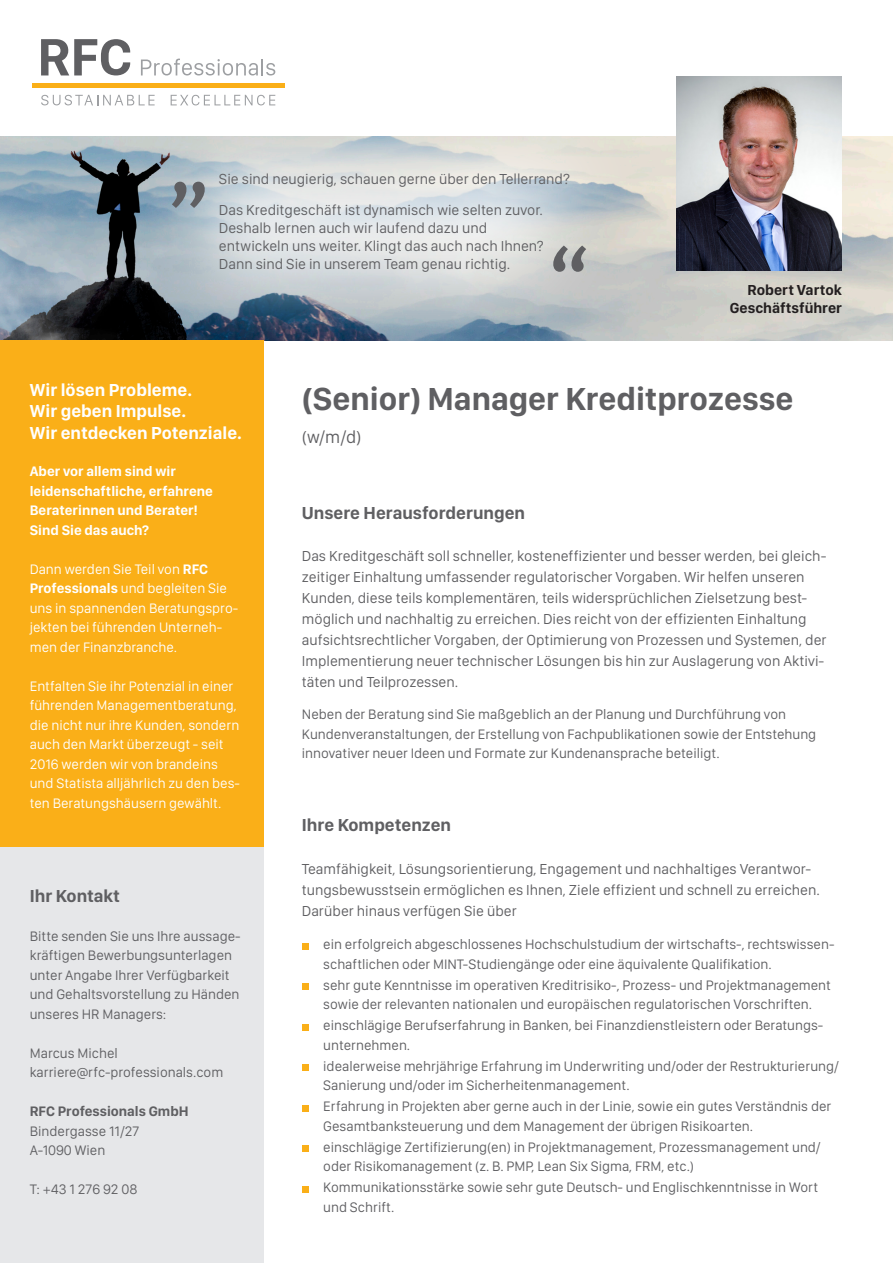
<style>
.page{position:relative;width:893px;height:1263px;background:#fff}
.page>*{position:absolute;margin:0;border:0;box-sizing:border-box;transform-origin:0 0}
.t1{font:600 90px "The Sans B6";color:#5f5f62}
.t2{font:700 33px "San Francisco Display";color:#5f5f62}
.t3{font:700 18px/21.6px "San Francisco Display";color:#fff}
.Grundtext{font:700 18px "San Francisco Display";color:#5f5f62}
.t4{font:18px "San Francisco Display";color:#5f5f62}
.t5{font:15px/21px "San Francisco Display";color:#5f5f62}
.t6{font:700 15px "San Francisco Display";color:#231f20}
.Grundtext-2{font:14.25px/19.5px "San Francisco Display";color:#5f5f62}
.t7{font:14.25px/19.5px "San Francisco Display";color:#fff}
.t8{font:700 14.25px/19.5px "San Francisco Display";color:#fff}
.Grundtext-3{font:700 14.25px "San Francisco Display";color:#5f5f62}
.s1{font-weight:700}
</style>
<div class="page">
<img style="left:0;top:136px;width:893px;height:204px">
<img style="left:676px;top:77px;width:166px;height:194px">
<div style="left:140px;top:95px;width:505px;height:255px;background:#fff;opacity:.75"></div>
<div style="left:0;top:9px;width:310px;height:127px;background:#fff"></div>
<svg style="left:41px;top:95px;width:114px;height:10px"></svg>
<svg style="left:171px;top:95px;width:104px;height:10px"></svg>
<hr style="left:32px;top:83px;width:252px;height:4px;background:#faaf18">
<svg style="left:41px;top:39px;width:89px;height:36px"></svg>
<svg style="left:141px;top:59px;width:134px;height:16px"></svg>
<div style="left:0;top:846px;width:264px;height:417px;background:#e6e7e9"></div>
<div style="left:0;top:340px;width:264px;height:506px;background:#faaf18"></div>
<svg style="left:302px;top:943px;width:6px;height:6px"></svg>
<div style="left:302px;top:983px;width:6px;height:7px;background:#faaf18"></div>
<svg style="left:302px;top:1024px;width:6px;height:6px"></svg>
<div style="left:302px;top:1064px;width:6px;height:7px;background:#faaf18"></div>
<svg style="left:302px;top:1105px;width:6px;height:6px"></svg>
<div style="left:302px;top:1145px;width:6px;height:7px;background:#faaf18"></div>
<svg style="left:302px;top:1186px;width:6px;height:6px"></svg>
<p class="t1" style="left:168px;top:116px;width:43px">„</p>
<p class="t5" style="left:219px;top:169px;width:352px">Sie sind neugierig, schauen gerne über den Tellerrand?</p>
<p class="t5" style="left:219px;top:201px;width:326px;line-height:18px">Das Kreditgeschäft ist dynamisch wie selten zuvor.<br>Deshalb lernen auch wir laufend dazu und entwickeln uns weiter. Klingt das auch nach Ihnen?</p>
<p class="t5" style="left:219px;top:253px;width:293px">Dann sind Sie in unserem Team genau richtig.</p>
<p class="t1" style="left:549px;top:236px;width:43px">“</p>
<p class="t6" style="left:747px;top:281px;width:96px">Robert Vartok</p>
<p class="t6" style="left:730px;top:299px;width:114px">Geschäftsführer</p>
<p class="t3" style="left:30px;top:379px;width:164px">Wir lösen Probleme.<br>Wir geben Impulse.</p>
<p class="t3" style="left:30px;top:422px;width:214px">Wir entdecken Potenziale.</p>
<p class="t8" style="left:30px;top:462px;width:185px">Aber vor allem sind wir leidenschaftliche, erfahrene<br>Beraterinnen und Berater!<br>Sind Sie das auch?</p>
<p class="t7" style="left:30px;top:559px;width:210px">Dann werden Sie Teil von <span class="s1">RFC<br>Professionals</span> und begleiten Sie uns in spannenden Beratungspro&shy;jekten bei führenden Unterneh&shy;men der Finanzbranche.</p>
<p class="t7" style="left:30px;top:676px;width:212px">Entfalten Sie ihr Potenzial in einer führenden Managementberatung, die nicht nur ihre Kunden, sondern auch den Markt überzeugt - seit 2016 werden wir von brandeins und Statista alljährlich zu den bes&shy;ten Beratungshäusern gewählt.</p>
<p class="Grundtext" style="left:30px;top:884px;width:92px">Ihr Kontakt</p>
<p class="Grundtext-2" style="left:30px;top:926px;width:212px">Bitte senden Sie uns Ihre aussage&shy;kräftigen Bewerbungsunterlagen unter Angabe Ihrer Verfügbarkeit und Gehaltsvorstellung zu Händen unseres HR Managers:</p>
<p class="Grundtext-2" style="left:30px;top:1043px;width:90px">Marcus Michel</p>
<p class="Grundtext-2" style="left:30px;top:1062px;width:195px">karriere@rfc-professionals.com</p>
<p class="Grundtext-3" style="left:30px;top:1103px;width:160px">RFC Professionals GmbH</p>
<p class="Grundtext-2" style="left:30px;top:1121px;width:111px">Bindergasse 11/27</p>
<p class="Grundtext-2" style="left:30px;top:1140px;width:77px">A-1090 Wien</p>
<p class="Grundtext-2" style="left:30px;top:1179px;width:109px">T: +43 1 276 92 08</p>
<p class="t2" style="left:302px;top:378px;width:493px">(Senior) Manager Kreditprozesse</p>
<p class="t4" style="left:302px;top:426px;width:61px">(w/m/d)</p>
<p class="Grundtext" style="left:302px;top:502px;width:225px">Unsere Herausforderungen</p>
<p class="t5" style="left:302px;top:545px;width:526px">Das Kreditgeschäft soll schneller, kosteneffizienter und besser werden, bei gleich&shy;zeitiger Einhaltung umfassender regulatorischer Vorgaben. Wir helfen unseren Kunden, diese teils komplementären, teils widersprüchlichen Zielsetzung best&shy;möglich und nachhaltig zu erreichen. Dies reicht von der effizienten Einhaltung aufsichtsrechtlicher Vorgaben, der Optimierung von Prozessen und Systemen, der Implementierung neuer technischer Lösungen bis hin zur Auslagerung von Aktivi&shy;täten und Teilprozessen.</p>
<p class="Grundtext-2" style="left:302px;top:704px;width:516px">Neben der Beratung sind Sie maßgeblich an der Planung und Durchführung von<br>Kundenveranstaltungen, der Erstellung von Fachpublikationen sowie der Entstehung innovativer neuer Ideen und Formate zur Kundenansprache beteiligt.</p>
<p class="Grundtext" style="left:302px;top:814px;width:151px">Ihre Kompetenzen</p>
<p class="t5" style="left:302px;top:858px;width:519px">Teamfähigkeit, Lösungsorientierung, Engagement und nachhaltiges Verantwor&shy;tungsbewusstsein ermöglichen es Ihnen, Ziele effizient und schnell zu erreichen.<br>Darüber hinaus verfügen Sie über</p>
<p class="Grundtext-2" style="left:323px;top:934px;width:513px">ein erfolgreich abgeschlossenes Hochschulstudium der wirtschafts-, rechtswissen&shy;schaftlichen oder MINT-Studiengänge oder eine äquivalente Qualifikation.</p>
<p class="Grundtext-2" style="left:323px;top:975px;width:509px">sehr gute Kenntnisse im operativen Kreditrisiko-, Prozess- und Projektmanagement sowie der relevanten nationalen und europäischen regulatorischen Vorschriften.</p>
<p class="Grundtext-2" style="left:323px;top:1015px;width:502px">einschlägige Berufserfahrung in Banken, bei Finanzdienstleistern oder Beratungs&shy;unternehmen.</p>
<p class="Grundtext-2" style="left:323px;top:1056px;width:517px">idealerweise mehrjährige Erfahrung im Underwriting und/oder der Restrukturierung/<br>Sanierung und/oder im Sicherheitenmanagement.</p>
<p class="Grundtext-2" style="left:323px;top:1096px;width:509px">Erfahrung in Projekten aber gerne auch in der Linie, sowie ein gutes Verständnis der<br>Gesamtbanksteuerung und dem Management der übrigen Risikoarten.</p>
<p class="Grundtext-2" style="left:323px;top:1137px;width:499px">einschlägige Zertifizierung(en) in Projektmanagement, Prozessmanagement und/ oder Risikomanagement (z. B. PMP, Lean Six Sigma, FRM, etc.)</p>
<p class="Grundtext-2" style="left:323px;top:1177px;width:496px">Kommunikationsstärke sowie sehr gute Deutsch- und Englischkenntnisse in Wort und Schrift.</p>
</div>
